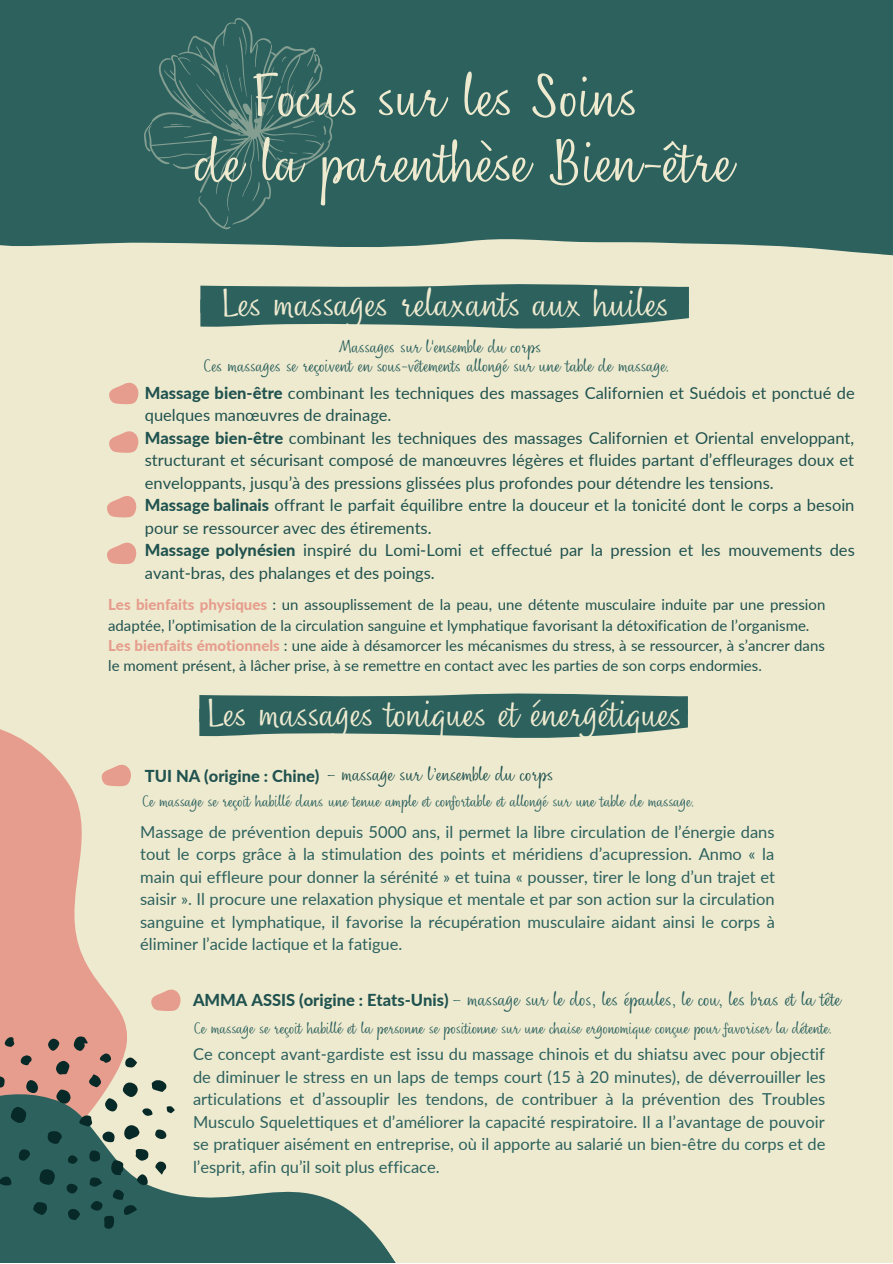
<style>
.page{position:relative;width:893px;height:1264px;background:#fff}
.page>*{position:absolute;margin:0;border:0;box-sizing:border-box;transform-origin:0 0}
.t1{font:55.2px/65.4px "Nefelibata Script";color:#eeeacf}
.t2{font:35.7px "Nefelibata Script";color:#eeeacf}
.t3{font:18px "Nefelibata Script";color:#2c615e}
.t4{font:18px "Nefelibata Script";color:#20524f}
.t5{font:16.5px/22.5px "Lato";color:#2c615e;text-align:justify}
.t6{font:16.5px/22.5px "Lato";color:#20524f}
.t7{font:16.5px "Nefelibata Script";color:#2c615e}
.t8{font:15px/20.2px "Lato";color:#20524f}
.t9{font:15px "Nefelibata Script";color:#2c615e}
.s1{font-weight:800}
.s2{font-weight:800;color:#e69d8d}
.s3{font-family:"Lato";font-weight:800;font-size:16.5px}
.s4{font-family:"Lato";font-weight:800;font-size:16.5px;color:#20524f}
</style>
<div class="page">
<div style="left:0;top:0;width:892px;height:1262px;background:#eeeacf"></div>
<div style="left:0;top:0;width:892px;height:256px;background:#2c615e"></div>
<svg style="left:111px;top:0;width:258px;height:246px;background:#336662"></svg>
<svg style="left:0;top:729px;width:82px;height:218px;fill:#e69d8d"></svg>
<svg style="left:0;top:947px;width:395px;height:315px"></svg>
<svg style="left:39px;top:1169px;width:16px;height:15px"></svg>
<svg style="left:11px;top:1106px;width:16px;height:16px"></svg>
<svg style="left:123px;top:1124px;width:16px;height:15px"></svg>
<div style="left:123px;top:1082px;width:15px;height:15px;background:#072927;border-radius:50%"></div>
<svg style="left:56px;top:1089px;width:15px;height:14px"></svg>
<svg style="left:48px;top:1130px;width:14px;height:14px"></svg>
<svg style="left:56px;top:1060px;width:14px;height:15px"></svg>
<svg style="left:74px;top:1036px;width:14px;height:15px"></svg>
<svg style="left:33px;top:1202px;width:14px;height:12px"></svg>
<svg style="left:151px;top:1079px;width:15px;height:12px"></svg>
<svg style="left:105px;top:1098px;width:12px;height:13px"></svg>
<svg style="left:26px;top:1079px;width:12px;height:14px"></svg>
<svg style="left:102px;top:1131px;width:13px;height:11px"></svg>
<svg style="left:88px;top:1074px;width:13px;height:13px"></svg>
<svg style="left:78px;top:1114px;width:14px;height:12px"></svg>
<svg style="left:68px;top:1208px;width:12px;height:11px"></svg>
<svg style="left:48px;top:1038px;width:12px;height:12px"></svg>
<svg style="left:19px;top:1149px;width:11px;height:11px"></svg>
<svg style="left:154px;top:1160px;width:13px;height:14px"></svg>
<svg style="left:0;top:1076px;width:5px;height:11px"></svg>
<svg style="left:0;top:1175px;width:12px;height:10px"></svg>
<svg style="left:125px;top:1057px;width:12px;height:11px"></svg>
<svg style="left:89px;top:1148px;width:59px;height:80px;background:#416a64"></svg>
<svg style="left:155px;top:1129px;width:11px;height:10px"></svg>
<svg style="left:20px;top:1055px;width:12px;height:10px"></svg>
<svg style="left:66px;top:1183px;width:12px;height:10px"></svg>
<svg style="left:99px;top:1053px;width:12px;height:10px"></svg>
<svg style="left:5px;top:1037px;width:11px;height:9px"></svg>
<div style="left:68px;top:1155px;width:9px;height:8px;background:#072927;border-radius:4px"></div>
<svg style="left:142px;top:1108px;width:11px;height:8px"></svg>
<svg style="left:167px;top:1106px;width:8px;height:7px"></svg>
<svg style="left:109px;top:382px;width:30px;height:23px"></svg>
<svg style="left:109px;top:431px;width:30px;height:22px"></svg>
<svg style="left:200px;top:284px;width:489px;height:45px;background:#43716b"></svg>
<svg style="left:101px;top:764px;width:30px;height:23px"></svg>
<svg style="left:148px;top:984px;width:39px;height:37px"></svg>
<svg style="left:199px;top:693px;width:488px;height:45px;background:#43716b"></svg>
<svg style="left:107px;top:496px;width:30px;height:22px"></svg>
<svg style="left:107px;top:542px;width:30px;height:22px"></svg>
<h1 class="t1" style="left:196px;top:64px;width:539px;text-indent:58px">Focus sur les Soins<br>de la parenthèse Bien-être</h1>
<h2 class="t2" style="left:222px;top:278px;width:449px">Les massages relaxants aux huiles</h2>
<p class="t7" style="left:339px;top:334px;width:204px">Massages sur l'ensemble du corps</p>
<p class="t7" style="left:204px;top:354px;width:467px">Ces massages se reçoivent en sous-vêtements allongé sur une table de massage.</p>
<p class="t6" style="left:145px;top:381px;width:711px"><span class="s1">Massage bien-être</span> combinant les techniques des massages Californien et Suédois et ponctué de quelques manœuvres de drainage.<br><span class="s1">Massage bien-être</span> combinant les techniques des massages Californien et Oriental enveloppant, structurant et sécurisant composé de manœuvres légères et fluides partant d’effleurages doux et enveloppants, jusqu’à des pressions glissées plus profondes pour détendre les tensions.<br><span class="s1">Massage balinais</span> offrant le parfait équilibre entre la douceur et la tonicité dont le corps a besoin pour se ressourcer avec des étirements.<br><span class="s1">Massage polynésien</span> inspiré du Lomi-Lomi et effectué par la pression et les mouvements des avant-bras, des phalanges et des poings.</p>
<p class="t8" style="left:108px;top:594px;width:718px"><span class="s2">Les bienfaits physiques</span> : un assouplissement de la peau, une détente musculaire induite par une pression adaptée, l’optimisation de la circulation sanguine et lymphatique favorisant la détoxification de l’organisme.<br><span class="s2">Les bienfaits émotionnels</span> : une aide à désamorcer les mécanismes du stress, à se ressourcer, à s’ancrer dans le moment présent, à lâcher prise, à se remettre en contact avec les parties de son corps endormies.</p>
<h2 class="t2" style="left:207px;top:687px;width:476px">Les massages toniques et énergétiques</h2>
<p class="t4" style="left:145px;top:761px;width:410px"><span class="s3">TUI NA (origine : Chine)</span> – massage sur l’ensemble du corps</p>
<p class="t5" style="left:140px;top:820px;width:636px">Massage de prévention depuis 5000 ans, il permet la libre circulation de l’énergie dans tout le corps grâce à la stimulation des points et méridiens d’acupression. Anmo « la main qui effleure pour donner la sérénité » et tuina « pousser, tirer le long d’un trajet et saisir ». Il procure une relaxation physique et mentale et par son action sur la circulation sanguine et lymphatique, il favorise la récupération musculaire aidant ainsi le corps à éliminer l’acide lactique et la fatigue.</p>
<p class="t9" style="left:143px;top:790px;width:553px">Ce massage se reçoit habillé dans une tenue ample et confortable et allongé sur une table de massage.</p>
<p class="t3" style="left:193px;top:986px;width:649px"><span class="s4">AMMA ASSIS (origine : Etats-Unis)</span> – massage sur le dos, les épaules, le cou, les bras et la tête</p>
<p class="t5" style="left:193px;top:1042px;width:634px">Ce concept avant-gardiste est issu du massage chinois et du shiatsu avec pour objectif de diminuer le stress en un laps de temps court (15 à 20 minutes), de déverrouiller les articulations et d’assouplir les tendons, de contribuer à la prévention des Troubles Musculo Squelettiques et d’améliorer la capacité respiratoire. Il a l’avantage de pouvoir se pratiquer aisément en entreprise, où il apporte au salarié un bien-être du corps et de l’esprit, afin qu’il soit plus efficace.</p>
<p class="t9" style="left:194px;top:1017px;width:639px">Ce massage se reçoit habillé et la personne se positionne sur une chaise ergonomique conçue pour favoriser la détente.</p>
</div>
